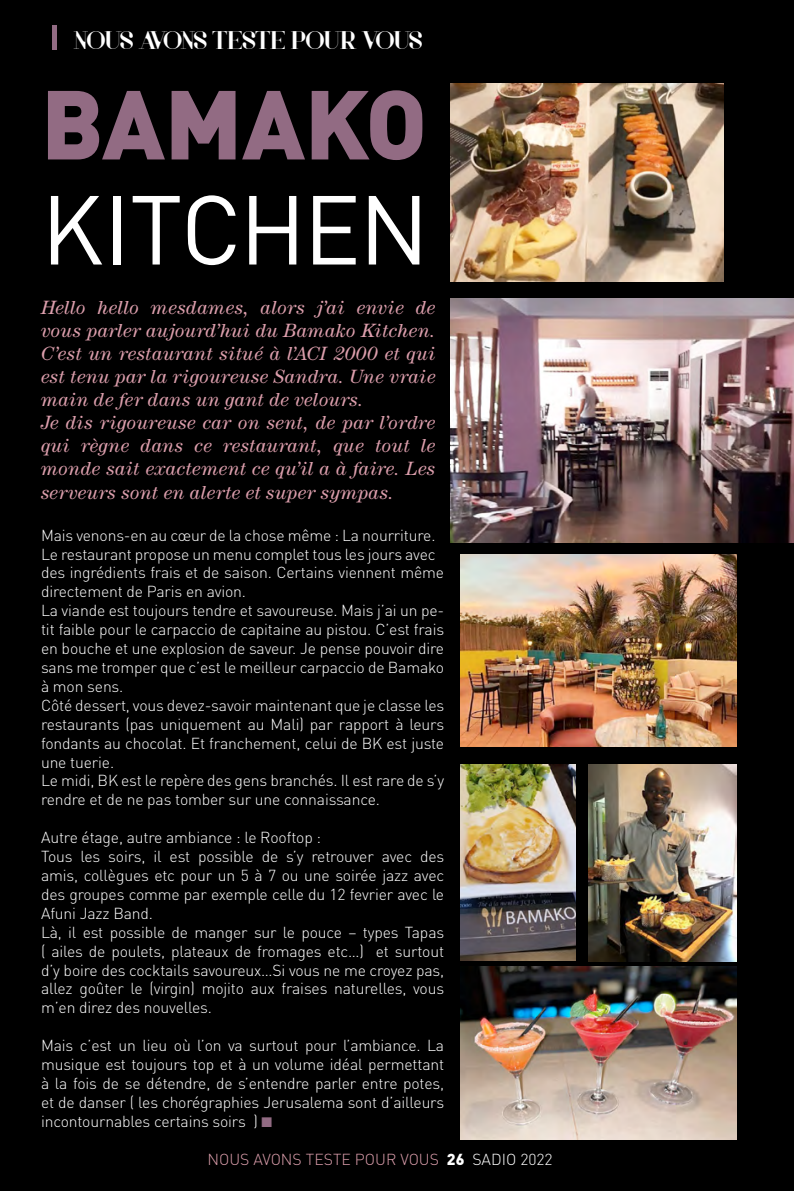
<style>
.page{position:relative;width:794px;height:1191px;background:#000}
.page>*{position:absolute;margin:0;border:0;box-sizing:border-box;transform-origin:0 0}
.t1{font:96.25px "DIN";color:#fff}
.t2{font:900 96.25px "DIN";color:#926b83}
.t3{font:26.25px "Voor";letter-spacing:-.065em;color:#fff}
.t4{font:italic 19.25px/23.1px "Century";letter-spacing:.015em;color:#dc9eac}
.t5{font:300 15.75px/18.9px "DIN";letter-spacing:-.01em;color:#fff}
.t6{font:300 15.75px "DIN";color:#dc9eac}
.s1{color:#926b83}
.s2{font-weight:900;color:#fff}
.s3{color:#fff}
</style>
<div class="page">
<img style="left:460px;top:967px;width:276px;height:172px">
<img style="left:450px;top:298px;width:344px;height:245px">
<img style="left:450px;top:84px;width:273px;height:197px">
<img style="left:588px;top:764px;width:148px;height:197px">
<img style="left:460px;top:764px;width:116px;height:197px">
<img style="left:460px;top:555px;width:276px;height:192px">
<div style="left:52px;top:25px;width:5px;height:25px;background:#926b83"></div>
<h2 class="t3" style="left:74px;top:25px;width:250px">NOUS AVONS TE STE POUR</h2>
<h2 class="t3" style="left:362px;top:25px;width:63px">VOU S</h2>
<h1 class="t2" style="left:41px;top:60px;width:387px">BAMAKO</h1>
<h1 class="t1" style="left:41px;top:170px;width:370px">KITCH EN</h1>
<p class="t4" style="left:41px;top:295px;width:396px">Hello hello mesdames, alors j’ai envie de vous parler aujourd’hui du Bamako Kitchen.<br>C’est un restaurant situé à l’ACI 2000 et qui est tenu par la rigoureuse Sandra. Une vraie main de fer dans un gant de velours.<br>Je dis rigoureuse car on sent, de par l’ordre qui règne dans ce restaurant, que tout le monde sait exactement ce qu’il a à faire. Les serveurs sont en alerte et super sympas.</p>
<p class="t5" style="left:41px;top:525px;width:405px">Mais venons-en au cœur de la chose même : La nourriture.<br>Le restaurant propose un menu complet tous les jours avec des ingrédients frais et de saison. Certains viennent même directement de Paris en avion.<br>La viande est toujours tendre et savoureuse. Mais j’ai un pe&shy;tit faible pour le carpaccio de capitaine au pistou. C’est frais en bouche et une explosion de saveur. Je pense pouvoir dire sans me tromper que c’est le meilleur carpaccio de Bamako à mon sens.<br>Côté dessert, vous devez-savoir maintenant que je classe les restaurants (pas uniquement au Mali) par rapport à leurs fondants au chocolat. Et franchement, celui de B K est juste une tuerie.<br>Le midi, B K est le repère des gens branchés. I l est rare de s’y rendre et de ne pas tomber sur une connaissance.</p>
<p class="t5" style="left:41px;top:828px;width:405px">Autre étage, autre ambiance : le Rooftop :<br>Tous les soirs, il est possible de s’y retrouver avec des amis, collègues etc pour un 5 à 7 ou une soirée jazz avec des groupes comme par exemple celle du 12 fevrier avec le Afuni Jazz Band.<br>Là, il est possible de manger sur le pouce – types Tapas ( ailes de poulets, plateaux de fromages etc…) et surtout d’y boire des cocktails savoureux…Si vous ne me croyez pas, allez goûter le (virgin) mojito aux fraises naturelles, vous m’en direz des nouvelles.</p>
<p class="t5" style="left:41px;top:1036px;width:405px;text-align:justify">Mais c’est un lieu où l’on va surtout pour l’ambiance. La musique est toujours top et à un volume idéal permettant à la fois de se détendre, de s’entendre parler entre potes, et de danser ( les chorégraphies Jerusalema sont d’ailleurs incontournables certains soirs ) <span class="s1">■</span></p>
<p class="t6" style="left:207px;top:1149px;width:347px">Nous avons teste pour vous <span class="s2">26</span> <span class="s3">sadio 2022</span></p>
</div>
